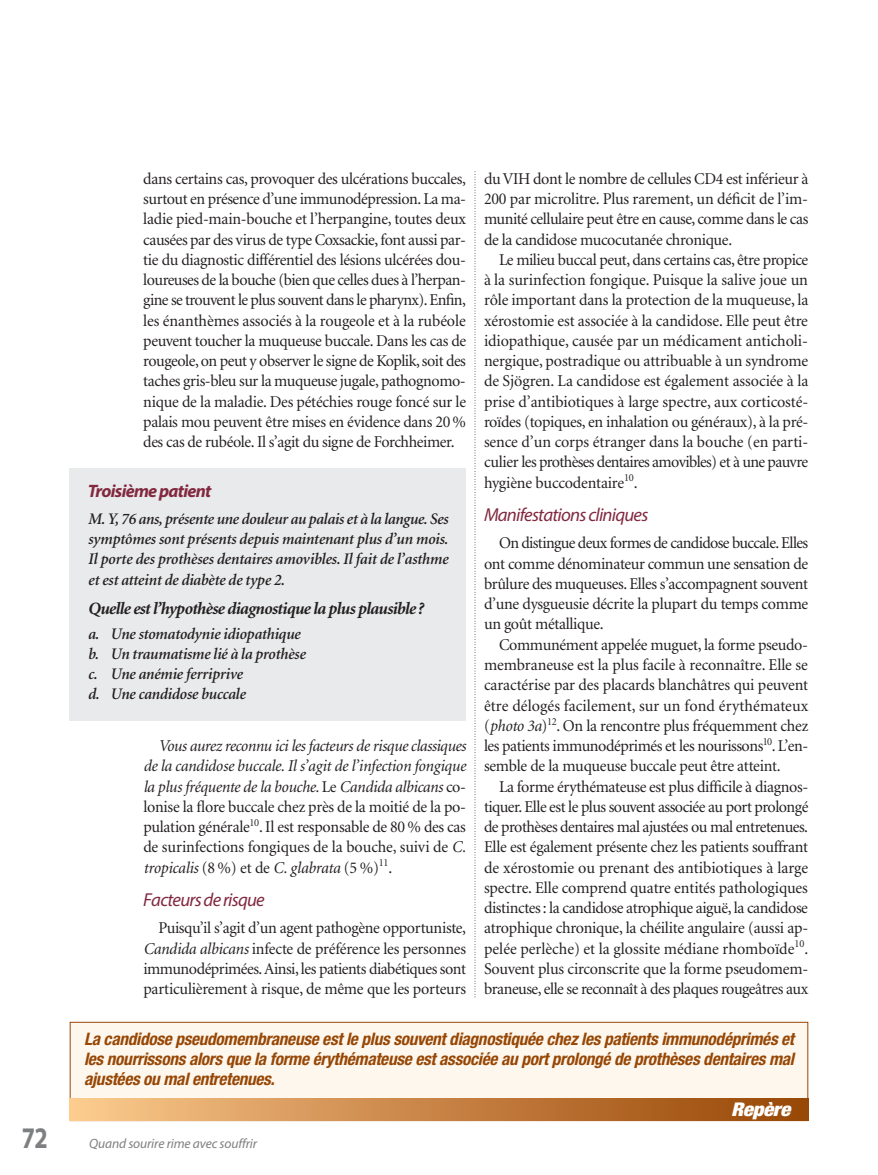
<style>
.page{position:relative;width:878px;height:1175px;background:#fff}
.page>*{position:absolute;margin:0;border:0;box-sizing:border-box;transform-origin:0 0}
.t1{font:700 30px "Myriad Pro";color:#7d7f81;scale:.8 1}
.t2{font:italic 900 condensed 18.9px "Helvetica Neue";letter-spacing:-.015em;color:#fff;scale:1.11 1}
.t3{font:italic 18.75px "Myriad Pro";letter-spacing:-.04em;color:#82293f}
.t4{font:italic 700 18px "Myriad Pro";letter-spacing:-.04em;color:#82293f}
.t5{font:italic 700 condensed 17.25px/20.2px "Helvetica Neue";letter-spacing:-.015em;color:#974705;text-align:justify}
.t6{font:italic 700 17.25px "Minion";letter-spacing:-.04em;color:#231f20}
.t7{font:16.5px/20.2px "Minion";letter-spacing:-.02em;color:#231f20;text-align:justify}
.t8{font:italic 16.5px/20.2px "Minion";letter-spacing:-.02em;color:#231f20;text-align:justify}
.t9{font:italic 600 16.2px/20.2px "Minion";letter-spacing:-.015em;color:#231f20;text-align:justify}
.t10{font:italic 13.5px "Myriad Pro";letter-spacing:-.01em;color:#7d7f81}
.s1{font-style:normal}
.s2{font-style:italic}
</style>
<div class="page">
<div style="left:70px;top:468px;width:396px;height:252px;background:#e9eaeb"></div>
<svg style="left:474px;top:172px;width:1px;height:826px"></svg>
<div style="left:70px;top:1022px;width:737px;height:98px;background:#fef7ed"></div>
<div style="left:70px;top:1022px;width:738px;height:98px;border:1px solid #974705"></div>
<div style="left:70px;top:1098px;width:738px;height:22px;background:linear-gradient(to right,#fbc78c,#964403)"></div>
<h1 class="t1" style="left:22px;top:1126px;width:34px">72</h1>
<p class="t7" style="left:143px;top:170px;width:324px">dans certains cas, provoquer des ulcérations buccales, surtout en présence d’une immunodépression. La ma&shy;ladie pied-main-bouche et l’herpangine, toutes deux causées par des virus de type Coxsackie, font aussi par&shy;tie du diagnostic différentiel des lésions ulcérées dou&shy;loureuses de la bouche (bien que celles dues à l’herpan&shy;gine se trouvent le plus souvent dans le pharynx). Enfin, les énanthèmes associés à la rougeole et à la rubéole peuvent toucher la muqueuse buccale. Dans les cas de rougeole, on peut y observer le signe de Koplik, soit des taches gris-bleu sur la muqueuse jugale, pathognomo&shy;nique de la maladie. Des pétéchies rouge foncé sur le palais mou peuvent être mises en évidence dans 20 % des cas de rubéole. Il s’agit du signe de Forchheimer.</p>
<p class="t4" style="left:88px;top:484px;width:125px">Troisième patient</p>
<p class="t9" style="left:88px;top:509px;width:362px">M. Y, 76 ans, présente une douleur au palais et à la langue. Ses symptômes sont présents depuis maintenant plus d’un mois.<br>Il porte des prothèses dentaires amovibles. Il fait de l’asthme et est atteint de diabète de type 2.</p>
<p class="t6" style="left:88px;top:601px;width:337px">Quelle est l’hypothèse diagnostique la plus plausible ?</p>
<p class="t9" style="left:88px;top:624px;width:219px;text-align:left">a. Une stomatodynie idiopathique b. Un traumatisme lié à la prothèse c. Une anémie ferriprive<br>d. Une candidose buccale</p>
<p class="t8" style="left:143px;top:737px;width:324px;text-indent:15px">Vous aurez reconnu ici les facteurs de risque classiques de la candidose buccale. Il s’agit de l’infection fongique la plus fréquente de la bouche. <span class="s1">Le</span> Candida albicans <span class="s1">co&shy;lonise la flore buccale chez près de la moitié de la po&shy;pulation générale</span><sup>10</sup><span class="s1">. Il est responsable de 80 % des cas de surinfections fongiques de la bouche, suivi de</span> C. tropicalis <span class="s1">(8 %) et de</span> C. glabrata <span class="s1">(5 %)</span><sup>11</sup><span class="s1">.</span></p>
<p class="t3" style="left:143px;top:893px;width:123px">Facteurs de risque</p>
<p class="t7" style="left:143px;top:919px;width:324px;text-indent:15px">Puisqu’il s’agit d’un agent pathogène opportuniste, <span class="s2">Can di da albicans</span> infecte de préférence les personnes immunodéprimées. Ainsi, les patients diabétiques sont particulièrement à risque, de même que les porteurs</p>
<p class="t7" style="left:484px;top:170px;width:326px">du VIH dont le nombre de cellules CD4 est inférieur à 200 par microlitre. Plus rarement, un déficit de l’im&shy;munité cellulaire peut être en cause, comme dans le cas de la candidose mucocutanée chronique.</p>
<p class="t7" style="left:484px;top:251px;width:326px;text-indent:15px">Le milieu buccal peut, dans certains cas, être propice à la surinfection fongique. Puisque la salive joue un rôle important dans la protection de la muqueuse, la xérostomie est associée à la candidose. Elle peut être idiopathique, causée par un médicament anticholi&shy;nergique, postradique ou attribuable à un syndrome de Sjögren. La candidose est également associée à la prise d’antibiotiques à large spectre, aux corticosté&shy;roïdes (topiques, en inhalation ou généraux), à la pré&shy;sence d’un corps étranger dans la bouche (en parti&shy;culier les prothèses dentaires amovibles) et à une pauvre hygiène buccodentaire<sup>10</sup>.</p>
<p class="t3" style="left:484px;top:508px;width:166px">Manifestations cliniques</p>
<p class="t7" style="left:484px;top:534px;width:326px;text-indent:15px">On distingue deux formes de candidose buccale. Elles ont comme dénominateur commun une sensation de brûlure des muqueuses. Elles s’accompagnent souvent d’une dysgueusie décrite la plupart du temps comme un goût métallique.</p>
<p class="t7" style="left:484px;top:635px;width:326px;text-indent:15px">Communément appelée muguet, la forme pseudo&shy;membraneuse est la plus facile à reconnaître. Elle se caractérise par des placards blanchâtres qui peuvent être délogés facilement, sur un fond érythémateux (<span class="s2">photo 3a</span>)<sup>12</sup>. On la rencontre plus fréquemment chez les patients immunodéprimés et les nourissons<sup>10</sup>. L’en - semble de la muqueuse buccale peut être atteint.</p>
<p class="t7" style="left:484px;top:777px;width:326px;text-indent:15px">La forme érythémateuse est plus difficile à diagnos&shy;tiquer. Elle est le plus souvent associée au port prolongé de prothèses dentaires mal ajustées ou mal entretenues.<br>Elle est également présente chez les patients souffrant de xérostomie ou prenant des antibiotiques à large spectre. Elle comprend quatre entités patho logiques distinctes : la candidose atrophi que aiguë, la candidose atrophique chronique, la chéilite angulaire (aussi ap&shy;pelée perlèche) et la glossite médiane rhomboïde<sup>10</sup>.<br>Souvent plus circonscrite que la forme pseudomem&shy;braneuse, elle se reconnaît à des pla ques rougeâtres aux</p>
<p class="t5" style="left:84px;top:1030px;width:711px">La candidose pseudomembraneuse est le plus souvent diagnostiquée chez les patients immunodéprimés et les nourrissons alors que la forme érythémateuse est associée au port prolongé de prothèses dentaires mal ajustées ou mal entretenues.</p>
<p class="t2" style="left:731px;top:1102px;width:55px">Repère</p>
<p class="t10" style="left:89px;top:1138px;width:169px">Quand sourire rime avec souffrir</p>
</div>
